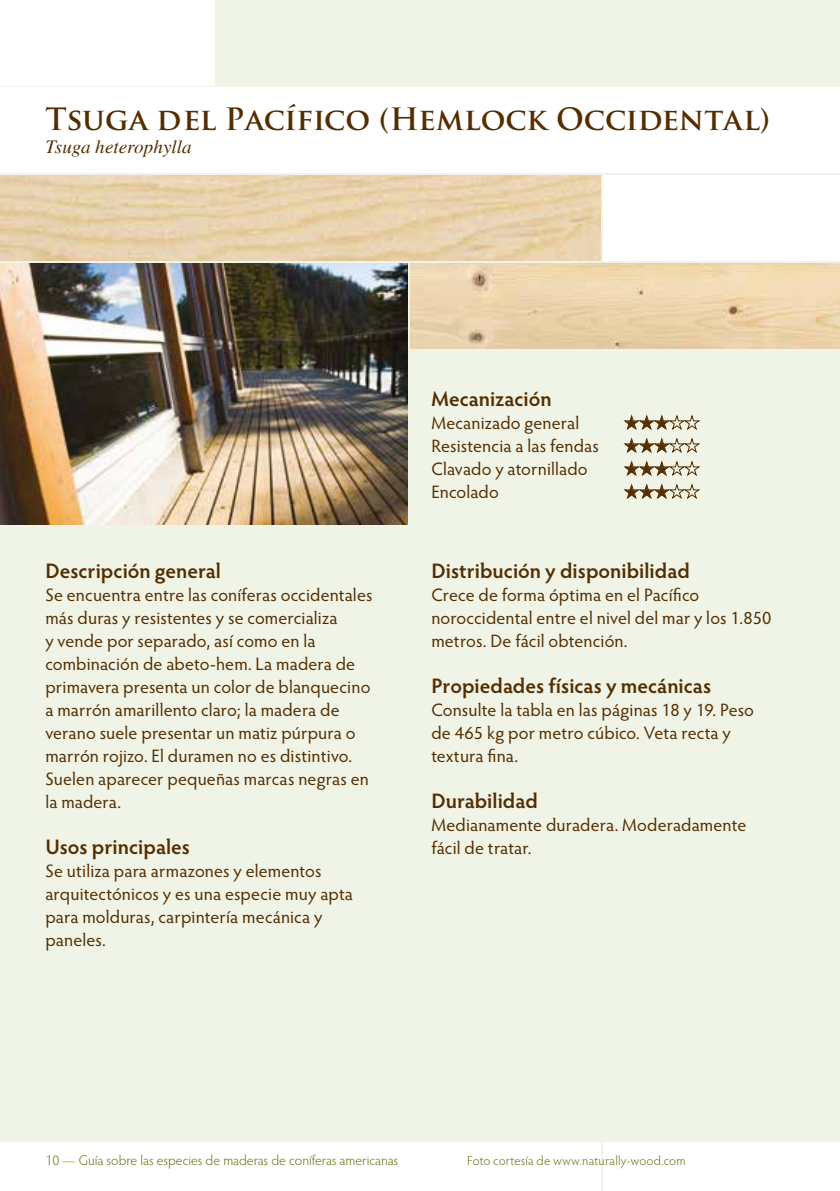
<style>
.page{position:relative;width:840px;height:1191px;background:#fff}
.page>*{position:absolute;margin:0;border:0;box-sizing:border-box;transform-origin:0 0}
.t1{font:700 30px "Trajan Pro";letter-spacing:-.005em;color:#542d00}
.t2{font:600 21px "Hypatia Sans Pro";color:#542d00}
.t3{font:italic 19px "Times";color:#542d00}
.t4{font:18px/23px "Hypatia Sans Pro";letter-spacing:.005em;color:#542d00}
.t5{font:18px "Zapf Dingbats ITC";color:#542d00}
.t6{font:300 14px "Hypatia Sans Pro";color:#5a7411}
.t7{font:300 13px "Hypatia Sans Pro";letter-spacing:.02em;color:#5a7411}
.s1{font-weight:600;color:#fcc14f}
</style>
<div class="page">
<div style="left:0;top:0;width:839px;height:1191px;background:#f0f4e6"></div>
<div style="left:602px;top:1142px;width:237px;height:49px;background:#fff"></div>
<div style="left:0;top:1142px;width:600px;height:49px;background:#fff"></div>
<img style="left:410px;top:264px;width:429px;height:85px">
<div style="left:0;top:88px;width:839px;height:85px;background:#fff"></div>
<div style="left:602px;top:176px;width:237px;height:85px;background:#fff"></div>
<div style="left:0;top:0;width:214px;height:85px;background:#fff"></div>
<img style="left:0;top:264px;width:407px;height:260px">
<svg style="left:623px;top:414px;width:77px;height:16px"></svg>
<svg style="left:623px;top:437px;width:77px;height:16px"></svg>
<svg style="left:623px;top:460px;width:77px;height:16px"></svg>
<svg style="left:623px;top:483px;width:77px;height:16px"></svg>
<h1 class="t1" style="left:45px;top:100px;width:725px">Tsuga del Pacífico (Hemlock Occidental)</h1>
<p class="t3" style="left:45px;top:136px;width:148px">Tsuga heterophylla</p>
<p class="t2" style="left:45px;top:556px;width:177px">Descripción general</p>
<p class="t4" style="left:45px;top:583px;width:328px">Se encuentra entre las coníferas occidentales más duras y resistentes y se comercializa<br>y vende por separado, así como en la combinación de abeto-hem. La madera de primavera presenta un color de blanquecino a marrón amarillento claro; la madera de verano suele presentar un matiz púrpura o marrón rojizo. El duramen no es distintivo.<br>Suelen aparecer pequeñas marcas negras en la madera.</p>
<p class="t2" style="left:45px;top:832px;width:146px">Usos principales</p>
<p class="t4" style="left:45px;top:859px;width:309px">Se utiliza para armazones y elementos arquitectónicos y es una especie muy apta para molduras, carpintería mecánica y paneles.</p>
<p class="t2" style="left:431px;top:384px;width:122px">Mecanización</p>
<p class="t4" style="left:431px;top:410px;width:149px">Mecanizado general</p>
<p class="t5" style="left:624px;top:414px;width:46px">★★★</p>
<p class="t4" style="left:431px;top:433px;width:169px">Resistencia a las fendas</p>
<p class="t5" style="left:624px;top:437px;width:46px">★★★</p>
<p class="t4" style="left:431px;top:456px;width:158px">Clavado y atornillado</p>
<p class="t5" style="left:624px;top:460px;width:46px">★★★</p>
<p class="t4" style="left:431px;top:479px;width:69px">Encolado</p>
<p class="t5" style="left:624px;top:483px;width:46px">★★★</p>
<p class="t2" style="left:431px;top:556px;width:260px">Distribución y disponibilidad</p>
<p class="t4" style="left:431px;top:583px;width:341px">Crece de forma óptima en el Pacífico noroccidental entre el nivel del mar y los 1.850 metros. De fácil obtención.</p>
<p class="t2" style="left:431px;top:671px;width:281px">Propiedades físicas y mecánicas</p>
<p class="t4" style="left:431px;top:698px;width:324px">Consulte la tabla en las páginas 18 y 19. Peso de 465 kg por metro cúbico. Veta recta y textura fina.</p>
<p class="t2" style="left:431px;top:786px;width:108px">Durabilidad</p>
<p class="t4" style="left:431px;top:813px;width:316px">Medianamente duradera. Moderadamente fácil de tratar.</p>
<p class="t6" style="left:45px;top:1151px;width:354px">10 <span class="s1">—</span> Guía sobre las especies de maderas de coníferas americanas</p>
<p class="t7" style="left:467px;top:1152px;width:220px">Foto cortesía de www.naturally-wood.com</p>
</div>
